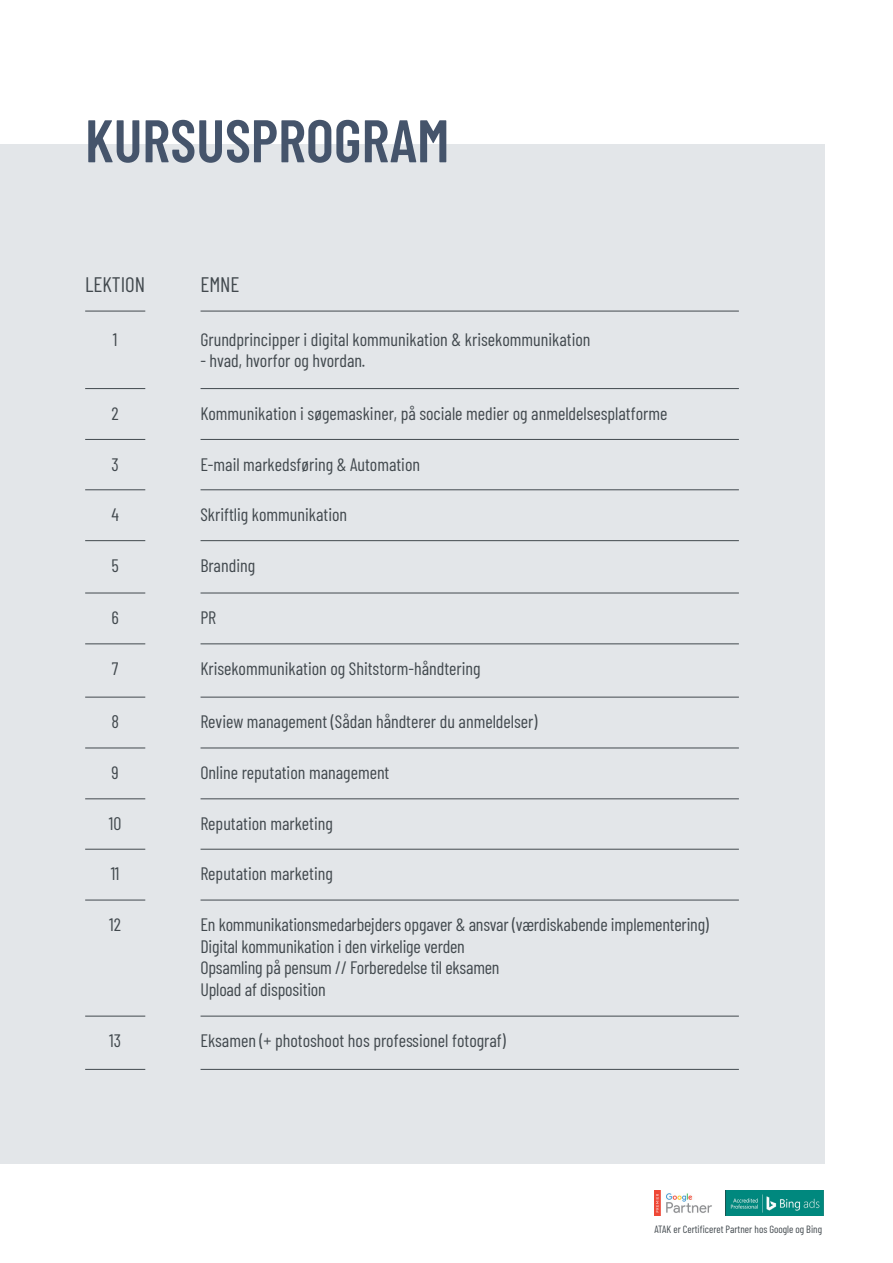
<style>
.page{position:relative;width:893px;height:1263px;background:#fff}
.page>*{position:absolute;margin:0;border:0;box-sizing:border-box;transform-origin:0 0}
.t1{font:600 60px "Barlow Condensed";color:#45546b}
._10_pt_Stle_left{font:21px "Barlow Condensed";color:#42494e}
._10_pt_Stle_left-2{font:18px "Barlow Condensed";color:#42494e}
.t2{font:10.5px "Barlow Condensed";color:#42494e}
</style>
<div class="page">
<div style="left:0;top:144px;width:825px;height:1019px;background:#e3e6e9"></div>
<img style="left:654px;top:1190px;width:72px;height:26px">
<img style="left:726px;top:1190px;width:97px;height:26px">
<hr style="left:85px;top:311px;width:60px;height:1px;background:#42494e">
<hr style="left:201px;top:311px;width:538px;height:1px;background:#42494e">
<hr style="left:85px;top:388px;width:60px;height:1px;background:#42494e">
<hr style="left:201px;top:388px;width:538px;height:1px;background:#42494e">
<hr style="left:85px;top:439px;width:60px;height:1px;background:#42494e">
<hr style="left:201px;top:439px;width:538px;height:1px;background:#42494e">
<hr style="left:85px;top:489px;width:60px;height:1px;background:#42494e">
<hr style="left:201px;top:489px;width:538px;height:1px;background:#42494e">
<hr style="left:85px;top:540px;width:60px;height:1px;background:#42494e">
<hr style="left:201px;top:540px;width:538px;height:1px;background:#42494e">
<hr style="left:85px;top:593px;width:60px;height:1px;background:#42494e">
<hr style="left:201px;top:593px;width:538px;height:1px;background:#42494e">
<hr style="left:85px;top:643px;width:60px;height:1px;background:#42494e">
<hr style="left:201px;top:643px;width:538px;height:1px;background:#42494e">
<hr style="left:85px;top:697px;width:60px;height:1px;background:#42494e">
<hr style="left:201px;top:697px;width:538px;height:1px;background:#42494e">
<hr style="left:85px;top:748px;width:60px;height:1px;background:#42494e">
<hr style="left:201px;top:748px;width:538px;height:1px;background:#42494e">
<hr style="left:85px;top:798px;width:60px;height:1px;background:#42494e">
<hr style="left:201px;top:798px;width:538px;height:1px;background:#42494e">
<hr style="left:85px;top:849px;width:60px;height:1px;background:#42494e">
<hr style="left:201px;top:849px;width:538px;height:1px;background:#42494e">
<hr style="left:85px;top:900px;width:60px;height:1px;background:#42494e">
<hr style="left:201px;top:900px;width:538px;height:1px;background:#42494e">
<hr style="left:85px;top:1016px;width:60px;height:1px;background:#42494e">
<hr style="left:201px;top:1016px;width:538px;height:1px;background:#42494e">
<hr style="left:85px;top:1069px;width:60px;height:1px;background:#42494e">
<hr style="left:201px;top:1069px;width:538px;height:1px;background:#42494e">
<p class="t1" style="left:85px;top:98px;width:366px">KURSUSPROGRAM</p>
<p class="_10_pt_Stle_left" style="left:85px;top:270px;width:62px">LEKTION</p>
<p class="_10_pt_Stle_left" style="left:200px;top:270px;width:41px">EMNE</p>
<p class="_10_pt_Stle_left-2" style="left:113px;top:326px;width:6px">1</p>
<p class="_10_pt_Stle_left-2" style="left:200px;top:326px;width:392px">Grundprincipper i digital kommunikation &amp; krisekommunikation</p>
<p class="_10_pt_Stle_left-2" style="left:200px;top:348px;width:166px">- hvad, hvorfor og hvordan.</p>
<p class="_10_pt_Stle_left-2" style="left:112px;top:400px;width:9px">2</p>
<p class="_10_pt_Stle_left-2" style="left:200px;top:400px;width:469px">Kommunikation i søgemaskiner, på sociale medier og anmeldelsesplatforme</p>
<p class="_10_pt_Stle_left-2" style="left:111px;top:451px;width:9px">3</p>
<p class="_10_pt_Stle_left-2" style="left:200px;top:451px;width:221px">E-mail markedsføring &amp; Automation</p>
<p class="_10_pt_Stle_left-2" style="left:111px;top:502px;width:9px">4</p>
<p class="_10_pt_Stle_left-2" style="left:200px;top:502px;width:148px">Skriftlig kommunikation</p>
<p class="_10_pt_Stle_left-2" style="left:111px;top:552px;width:9px">5</p>
<p class="_10_pt_Stle_left-2" style="left:200px;top:552px;width:56px">Branding</p>
<p class="_10_pt_Stle_left-2" style="left:111px;top:605px;width:9px">6</p>
<p class="_10_pt_Stle_left-2" style="left:200px;top:605px;width:17px">PR</p>
<p class="_10_pt_Stle_left-2" style="left:112px;top:656px;width:8px">7</p>
<p class="_10_pt_Stle_left-2" style="left:200px;top:656px;width:282px">Krisekommunikation og Shitstorm-håndtering</p>
<p class="_10_pt_Stle_left-2" style="left:111px;top:709px;width:9px">8</p>
<p class="_10_pt_Stle_left-2" style="left:200px;top:709px;width:339px">Review management (Sådan håndterer du anmeldelser)</p>
<p class="_10_pt_Stle_left-2" style="left:112px;top:760px;width:9px">9</p>
<p class="_10_pt_Stle_left-2" style="left:200px;top:760px;width:191px">Online reputation management</p>
<p class="_10_pt_Stle_left-2" style="left:109px;top:811px;width:14px">10</p>
<p class="_10_pt_Stle_left-2" style="left:200px;top:811px;width:134px">Reputation marketing</p>
<p class="_10_pt_Stle_left-2" style="left:111px;top:861px;width:10px">11</p>
<p class="_10_pt_Stle_left-2" style="left:200px;top:861px;width:134px">Reputation marketing</p>
<p class="_10_pt_Stle_left-2" style="left:109px;top:912px;width:13px">12</p>
<p class="_10_pt_Stle_left-2" style="left:200px;top:912px;width:510px">En kommunikationsmedarbejders opgaver &amp; ansvar (værdiskabende implementering)</p>
<p class="_10_pt_Stle_left-2" style="left:200px;top:933px;width:266px">Digital kommunikation i den virkelige verden</p>
<p class="_10_pt_Stle_left-2" style="left:200px;top:955px;width:301px">Opsamling på pensum // Forberedelse til eksamen</p>
<p class="_10_pt_Stle_left-2" style="left:200px;top:977px;width:127px">Upload af disposition</p>
<p class="_10_pt_Stle_left-2" style="left:109px;top:1028px;width:13px">13</p>
<p class="_10_pt_Stle_left-2" style="left:200px;top:1028px;width:307px">Eksamen (+ photoshoot hos professionel fotograf)</p>
<p class="t2" style="left:654px;top:1222px;width:169px">ATAK er Certificeret Partner hos Google og Bing</p>
</div>
